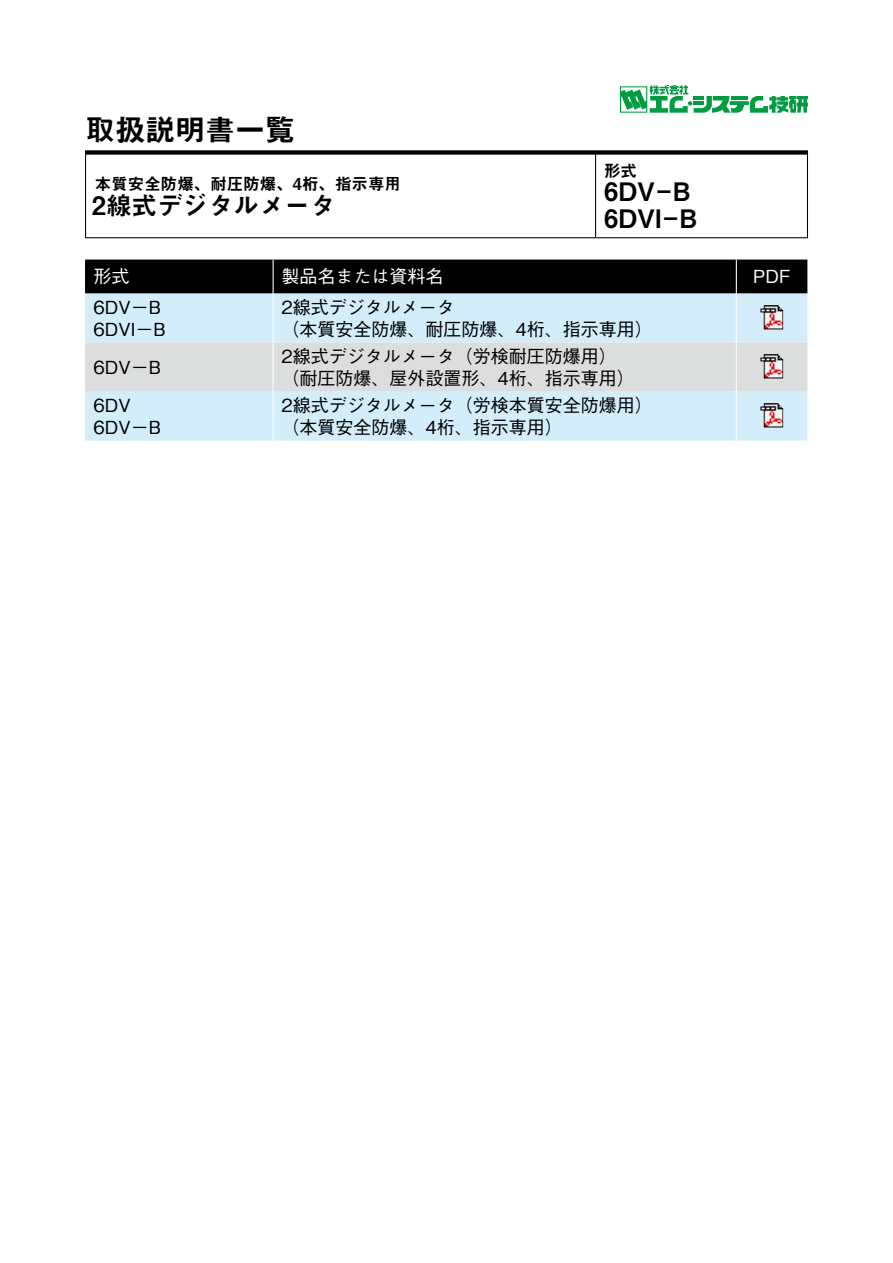
<style>
.page{position:relative;width:893px;height:1263px;background:#fff}
.page>*{position:absolute;margin:0;border:0;box-sizing:border-box;transform-origin:0 0}
.t1{font:30px "Midashi Go Pro MB31";color:#000}
.t2{font:25.5px/27px "Midashi Go Pro MB31";color:#000}
.t3{font:500 18px/22.5px "Gothic BBB Pro";color:#000}
.t4{font:500 18px "Gothic BBB Pro";color:#fff}
.t5{font:16.5px "Midashi Go Pro MB31";color:#000}
</style>
<div class="page">
<div style="left:85px;top:150px;width:723px;height:5px;background:#000"></div>
<svg style="left:620px;top:85px;width:188px;height:28px"></svg>
<hr style="left:595px;top:154px;width:1px;height:83px;background:#000">
<hr style="left:85px;top:154px;width:1px;height:83px;background:#000">
<hr style="left:807px;top:154px;width:1px;height:83px;background:#000">
<hr style="left:85px;top:237px;width:511px;height:1px;background:#000">
<hr style="left:596px;top:237px;width:212px;height:1px;background:#000">
<div style="left:85px;top:260px;width:722px;height:34px;background:#000"></div>
<div style="left:85px;top:294px;width:722px;height:147px;background:#d3edfb"></div>
<div style="left:85px;top:343px;width:722px;height:49px;background:#dcdddd"></div>
<hr style="left:273px;top:260px;width:1px;height:34px;background:#fff">
<hr style="left:736px;top:260px;width:1px;height:34px;background:#fff">
<hr style="left:273px;top:294px;width:1px;height:49px;background:#fff">
<hr style="left:736px;top:294px;width:1px;height:49px;background:#fff">
<hr style="left:273px;top:343px;width:1px;height:49px;background:#fff">
<hr style="left:736px;top:343px;width:1px;height:49px;background:#fff">
<hr style="left:273px;top:392px;width:1px;height:49px;background:#fff">
<hr style="left:736px;top:392px;width:1px;height:49px;background:#fff">
<img style="left:761px;top:305px;width:22px;height:24px">
<img style="left:761px;top:354px;width:22px;height:24px">
<img style="left:761px;top:403px;width:22px;height:24px">
<h1 class="t1" style="left:85px;top:106px;width:211px">取扱説明書一覧</h1>
<p class="t5" style="left:95px;top:171px;width:308px">本質安全防爆、耐圧防爆、桁4 、指示専用</p>
<h2 class="t2" style="left:92px;top:189px;width:245px">2線式デジタルメータ</h2>
<p class="t5" style="left:604px;top:157px;width:34px">形式</p>
<h2 class="t2" style="left:604px;top:175px;width:94px">6DV−B<br>6DVI−B</h2>
<p class="t4" style="left:282px;top:262px;width:163px">製品名または資料名</p>
<p class="t4" style="left:94px;top:262px;width:37px">形式</p>
<p class="t3" style="left:94px;top:293px;width:74px">6DV−B<br>6DVI−B</p>
<p class="t3" style="left:282px;top:293px;width:373px">2線式デジタルメータ<br>（本質安全防爆、耐圧防爆、4桁、指示専用(</p>
<p class="t3" style="left:282px;top:342px;width:337px">2線式デジタルメータ（労検耐圧防爆用(</p>
<p class="t3" style="left:94px;top:354px;width:69px">6DV−B</p>
<p class="t3" style="left:282px;top:365px;width:355px">（耐圧防爆、屋外設置形、4桁、指示専用(</p>
<p class="t3" style="left:94px;top:391px;width:69px">6DV<br>6DV−B</p>
<p class="t3" style="left:282px;top:391px;width:373px">2線式デジタルメータ（労検本質安全防爆用(（本質安全防爆、4桁、指示専用(</p>
<p class="t4" style="left:753px;top:262px;width:39px">PDF</p>
</div>
